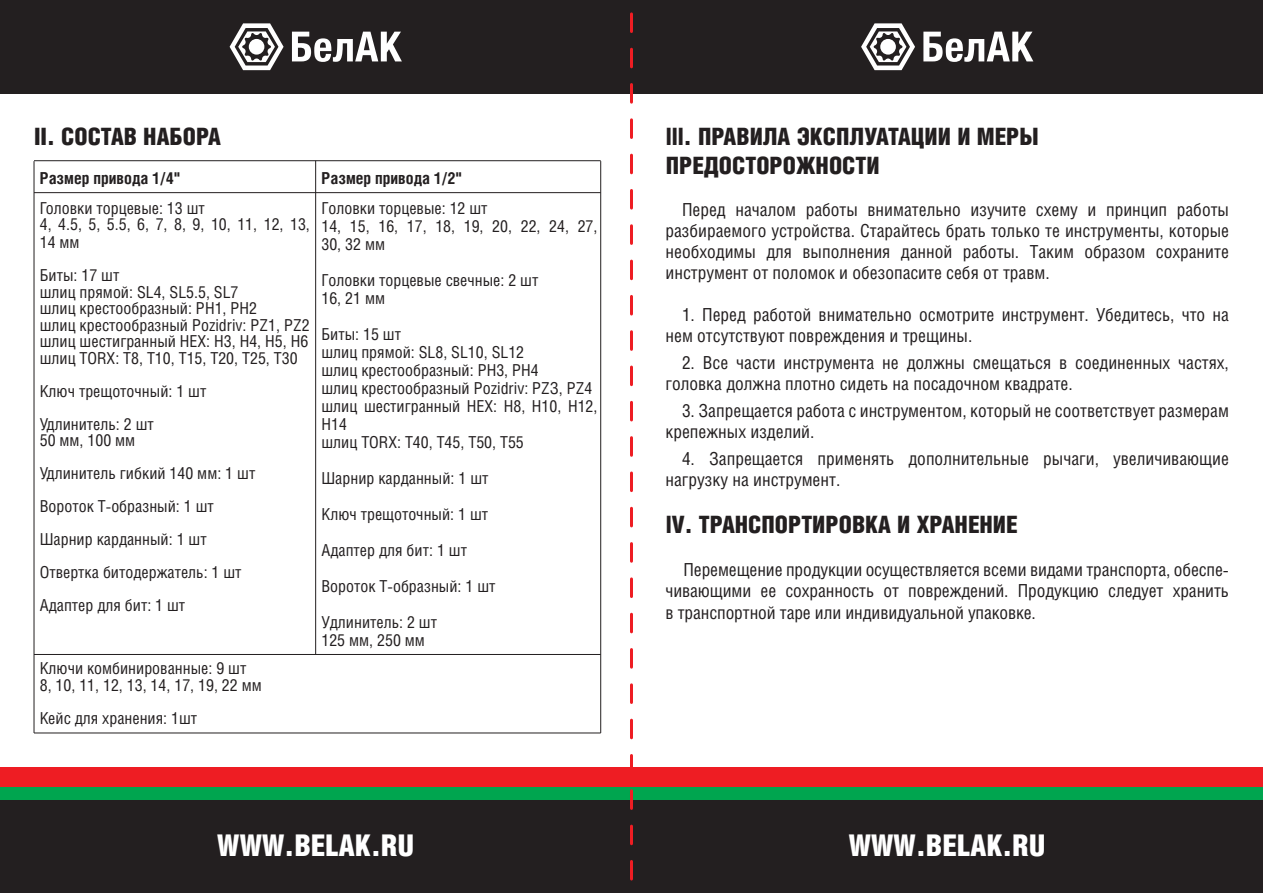
<style>
.page{position:relative;width:1263px;height:893px;background:#fff}
.page>*{position:absolute;margin:0;border:0;box-sizing:border-box;transform-origin:0 0}
.t1{font:30px "Helios Cond Black C";color:#fff}
.t2{font:24px/28.8px "Helios Cond Black C";color:#231f20}
.t3{font:18px/21px "Helios Cond C";color:#231f20}
.t4{font:16.5px/18px "Helios Cond C";color:#231f20}
.t5{font:700 16.5px "Helios Cond C";color:#231f20}
</style>
<div class="page">
<div style="left:0;top:0;width:1263px;height:94px;background:#231f20"></div>
<div style="left:0;top:799px;width:1263px;height:94px;background:#231f20"></div>
<div style="left:0;top:787px;width:1263px;height:12px;background:#00a54f"></div>
<div style="left:0;top:767px;width:1263px;height:20px;background:#ee1d23"></div>
<svg style="left:230px;top:23px;width:54px;height:47px"></svg>
<div style="left:249px;top:39px;width:15px;height:16px;background:#fff;border-radius:50%"></div>
<svg style="left:292px;top:32px;width:110px;height:30px"></svg>
<svg style="left:861px;top:23px;width:54px;height:47px"></svg>
<div style="left:880px;top:39px;width:16px;height:16px;background:#fff;border-radius:50%"></div>
<svg style="left:923px;top:32px;width:110px;height:30px"></svg>
<hr style="left:34px;top:160px;width:567px;height:1px;background:#231f20">
<hr style="left:34px;top:161px;width:1px;height:572px;background:#231f20">
<hr style="left:600px;top:161px;width:1px;height:572px;background:#231f20">
<hr style="left:315px;top:161px;width:1px;height:493px;background:#231f20">
<hr style="left:34px;top:192px;width:567px;height:1px;background:#231f20">
<hr style="left:34px;top:733px;width:567px;height:1px;background:#231f20">
<hr style="left:34px;top:654px;width:567px;height:1px;background:#231f20">
<svg style="left:630px;top:14px;width:3px;height:867px"></svg>
<h2 class="t2" style="left:34px;top:121px;width:188px">II. СОСТАВ НАБОРА</h2>
<p class="t5" style="left:40px;top:168px;width:142px">Размер привода 1/4"</p>
<p class="t4" style="left:40px;top:199px;width:272px;line-height:16.5px">Головки торцевые: 13 шт<br>4, 4.5, 5, 5.5, 6, 7, 8, 9, 10, 11, 12, 13,</p>
<p class="t4" style="left:40px;top:225px;width:81px;line-height:33px">14 мм<br>Биты: 17 шт</p>
<p class="t4" style="left:40px;top:283px;width:271px;line-height:16.5px">шлиц прямой: SL4, SL5.5, SL7<br>шлиц крестообразный: PH1, PH2<br>шлиц крестообразный Pozidriv: PZ1, PZ2 шлиц шестигранный HEX: H3, H4, H5, H6 шлиц TORX: Т8, Т10, Т15, Т20, Т25, Т30</p>
<p class="t4" style="left:40px;top:374px;width:168px;line-height:33px">Ключ трещоточный: 1 шт<br>Удлинитель: 2 шт</p>
<p class="t4" style="left:40px;top:423px;width:217px;line-height:33px">50 мм, 100 мм<br>Удлинитель гибкий 140 мм: 1 шт<br>Вороток Т-образный: 1 шт<br>Шарнир карданный: 1 шт<br>Отвертка битодержатель: 1 шт<br>Адаптер для бит: 1 шт</p>
<p class="t4" style="left:40px;top:660px;width:224px;line-height:16.5px">Ключи комбинированные: 9 шт<br>8, 10, 11, 12, 13, 14, 17, 19, 22 мм</p>
<p class="t4" style="left:40px;top:709px;width:159px">Кейс для хранения: 1шт</p>
<p class="t5" style="left:321px;top:168px;width:142px">Размер привода 1/2"</p>
<p class="t4" style="left:321px;top:199px;width:277px">Головки торцевые: 12 шт<br>14, 15, 16, 17, 18, 19, 20, 22, 24, 27,<br>30, 32 мм</p>
<p class="t4" style="left:321px;top:271px;width:218px">Головки торцевые свечные: 2 шт<br>16, 21 мм</p>
<p class="t4" style="left:321px;top:325px;width:277px">Биты: 15 шт<br>шлиц прямой: SL8, SL10, SL12<br>шлиц крестообразный: РН3, РН4<br>шлиц крестообразный Pozidriv: PZЗ, PZ4 шлиц шестигранный HEX: H8, H10, H12,<br>H14<br>шлиц TORX: Т40, Т45, Т50, Т55</p>
<p class="t4" style="left:321px;top:460px;width:176px;line-height:36px">Шарнир карданный: 1 шт<br>Ключ трещоточный: 1 шт<br>Адаптер для бит: 1 шт<br>Вороток Т-образный: 1 шт<br>Удлинитель: 2 шт</p>
<p class="t4" style="left:321px;top:631px;width:105px">125 мм, 250 мм</p>
<h2 class="t2" style="left:666px;top:121px;width:375px">lll. ПРАВИЛА ЭКСПЛУАТАЦИИ И МЕРЫ<br>ПРЕДОСТОРОЖНОСТИ</h2>
<p class="t3" style="left:665px;top:199px;width:565px;text-align:justify;text-indent:17px">Перед началом работы внимательно изучите схему и принцип работы разбираемого устройства. Старайтесь брать только те инструменты, которые необходимы для выполнения данной работы. Таким образом сохраните инструмент от поломок и обезопасите себя от травм.</p>
<p class="t3" style="left:665px;top:304px;width:565px;text-indent:17px">1. Перед работой внимательно осмотрите инструмент. Убедитесь, что на нем отсутствуют повреждения и трещины.</p>
<p class="t3" style="left:665px;top:352px;width:565px;text-indent:17px">2. Все части инструмента не должны смещаться в соединенных частях, головка должна плотно сидеть на посадочном квадрате.</p>
<p class="t3" style="left:665px;top:400px;width:565px;text-indent:17px">3. Запрещается работа с инструментом, который не соответствует размерам крепежных изделий.</p>
<p class="t3" style="left:665px;top:448px;width:565px;text-indent:17px">4. Запрещается применять дополнительные рычаги, увеличивающие нагрузку на инструмент.</p>
<h2 class="t2" style="left:666px;top:510px;width:353px">lV. ТРАНСПОРТИРОВКА И ХРАНЕНИЕ</h2>
<p class="t3" style="left:665px;top:558px;width:565px;line-height:21.6px;text-align:justify;text-indent:18px">Перемещение продукции осуществляется всеми видами транспорта, обеспе&shy;чивающими ее сохранность от повреждений. Продукцию следует хранить в транспортной таре или индивидуальной упаковке.</p>
<h1 class="t1" style="left:217px;top:828px;width:199px">WWW.BELAK.RU</h1>
<h1 class="t1" style="left:849px;top:828px;width:199px">WWW.BELAK.RU</h1>
</div>
